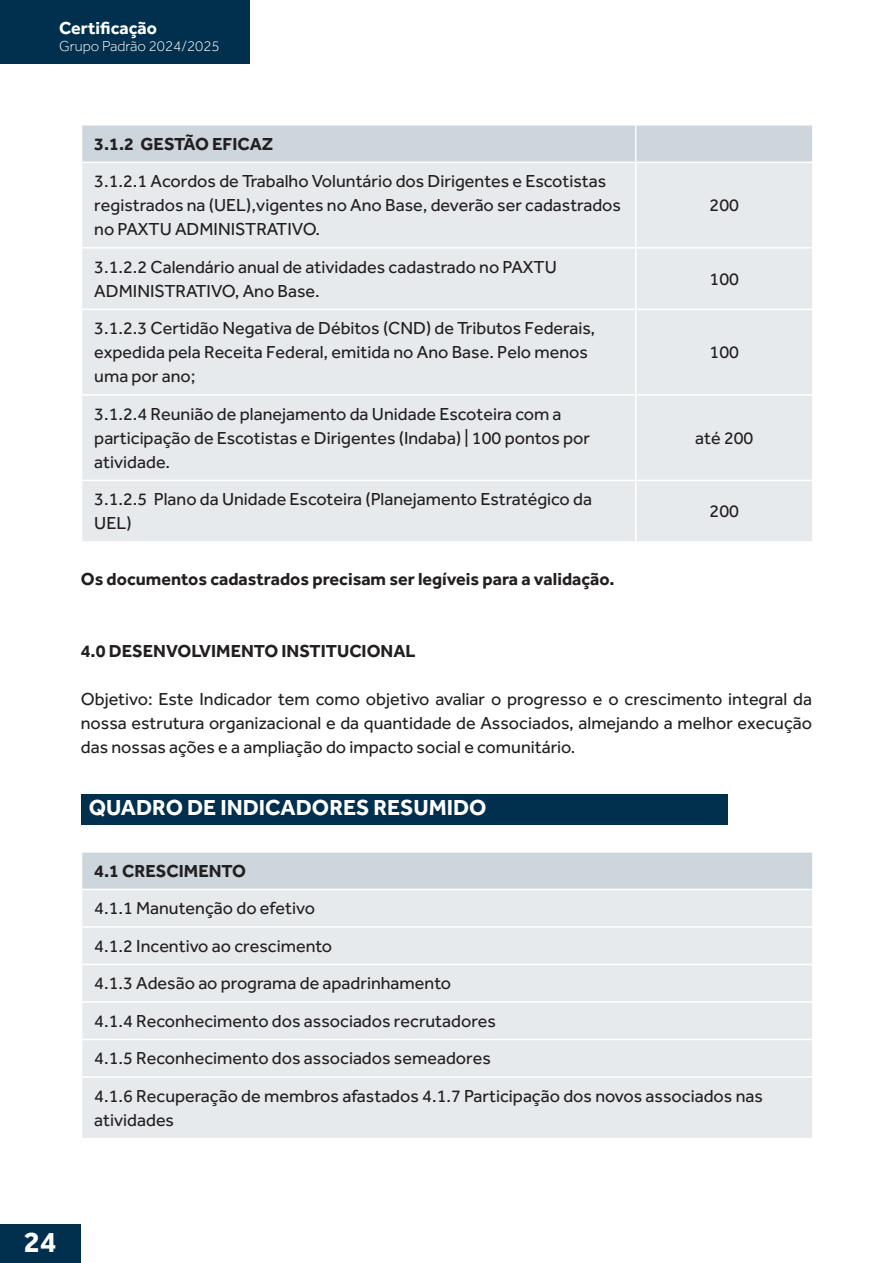
<style>
.page{position:relative;width:893px;height:1263px;background:#fff}
.page>*{position:absolute;margin:0;border:0;box-sizing:border-box;transform-origin:0 0}
.t1{font:700 30px "Effra";color:#fff}
.t2{font:700 22.5px "Effra";color:#fff}
.base_effra{font:18px/24px "Effra";color:#231f20}
.base_effra-2{font:700 18px "Effra";color:#231f20}
.t3{font:700 18px "Effra";color:#fff}
.t4{font:300 15px "Effra";color:#fff}
</style>
<div class="page">
<div style="left:0;top:0;width:249px;height:64px;background:#01304e"></div>
<div style="left:0;top:1225px;width:80px;height:38px;background:#01304e"></div>
<div style="left:82px;top:126px;width:730px;height:36px;background:#ccd6dc"></div>
<div style="left:82px;top:163px;width:730px;height:378px;background:#e6eaed"></div>
<hr style="left:635px;top:126px;width:1px;height:36px;background:#fff">
<hr style="left:635px;top:163px;width:1px;height:84px;background:#fff">
<hr style="left:81px;top:247px;width:555px;height:2px;background:#fff">
<hr style="left:636px;top:247px;width:178px;height:2px;background:#fff">
<hr style="left:635px;top:249px;width:1px;height:60px;background:#fff">
<hr style="left:81px;top:309px;width:555px;height:1px;background:#fff">
<hr style="left:636px;top:309px;width:178px;height:1px;background:#fff">
<hr style="left:635px;top:310px;width:1px;height:84px;background:#fff">
<hr style="left:81px;top:394px;width:555px;height:2px;background:#fff">
<hr style="left:636px;top:394px;width:178px;height:2px;background:#fff">
<hr style="left:635px;top:396px;width:1px;height:84px;background:#fff">
<hr style="left:81px;top:480px;width:555px;height:1px;background:#fff">
<hr style="left:636px;top:480px;width:178px;height:1px;background:#fff">
<hr style="left:635px;top:481px;width:1px;height:60px;background:#fff">
<div style="left:81px;top:794px;width:647px;height:31px;background:#01304e"></div>
<div style="left:82px;top:852px;width:731px;height:37px;background:#ccd6dc"></div>
<div style="left:82px;top:890px;width:730px;height:248px;background:#e6eaed"></div>
<hr style="left:81px;top:851px;width:733px;height:2px;background:#fff">
<hr style="left:812px;top:853px;width:2px;height:36px;background:#fff">
<hr style="left:81px;top:926px;width:733px;height:2px;background:#fff">
<hr style="left:81px;top:964px;width:733px;height:1px;background:#fff">
<hr style="left:81px;top:1001px;width:733px;height:2px;background:#fff">
<hr style="left:81px;top:1039px;width:733px;height:1px;background:#fff">
<hr style="left:81px;top:1076px;width:733px;height:2px;background:#fff">
<p class="t3" style="left:59px;top:17px;width:100px">Certificação</p>
<p class="t4" style="left:59px;top:38px;width:162px">Grupo Padrão 2024/2025</p>
<p class="base_effra-2" style="left:94px;top:133px;width:181px">3.1.2 GESTÃO EFICAZ</p>
<p class="base_effra" style="left:94px;top:169px;width:528px">3.1.2.1 Acordos de Trabalho Voluntário dos Dirigentes e Escotistas registrados na (UEL),vigentes no Ano Base, deverão ser cadastrados no PAXTU ADMINISTRATIVO.</p>
<p class="base_effra" style="left:94px;top:254px;width:464px">3.1.2.2 Calendário anual de atividades cadastrado no PAXTU<br>ADMINISTRATIVO, Ano Base.</p>
<p class="base_effra" style="left:94px;top:316px;width:502px">3.1.2.3 Certidão Negativa de Débitos (CND) de Tributos Federais, expedida pela Receita Federal, emitida no Ano Base. Pelo menos uma por ano;</p>
<p class="base_effra" style="left:94px;top:401px;width:497px">3.1.2.4 Reunião de planejamento da Unidade Escoteira com a participação de Escotistas e Dirigentes (Indaba) | 100 pontos por atividade.</p>
<p class="base_effra" style="left:94px;top:487px;width:499px">3.1.2.5 Plano da Unidade Escoteira (Planejamento Estratégico da<br>UEL)</p>
<p class="base_effra-2" style="left:81px;top:568px;width:535px">Os documentos cadastrados precisam ser legíveis para a validação.</p>
<p class="base_effra" style="left:710px;top:193px;width:31px">200</p>
<p class="base_effra" style="left:710px;top:266px;width:31px">100</p>
<p class="base_effra" style="left:710px;top:340px;width:31px">100</p>
<p class="base_effra" style="left:695px;top:425px;width:60px">até 200</p>
<p class="base_effra" style="left:710px;top:499px;width:31px">200</p>
<p class="base_effra-2" style="left:81px;top:640px;width:336px">4.0 DESENVOLVIMENTO INSTITUCIONAL</p>
<p class="base_effra" style="left:81px;top:686px;width:733px;text-align:justify">Objetivo: Este Indicador tem como objetivo avaliar o progresso e o crescimento integral da nossa estrutura organizacional e da quantidade de Associados, almejando a melhor execução das nossas ações e a ampliação do impacto social e comunitário.</p>
<p class="t2" style="left:89px;top:794px;width:399px">QUADRO DE INDICADORES RESUMIDO</p>
<p class="base_effra-2" style="left:94px;top:860px;width:153px">4.1 CRESCIMENTO</p>
<p class="base_effra" style="left:94px;top:896px;width:222px">4.1.1 Manutenção do efetivo</p>
<p class="base_effra" style="left:94px;top:933px;width:239px">4.1.2 Incentivo ao crescimento</p>
<p class="base_effra" style="left:94px;top:971px;width:358px">4.1.3 Adesão ao programa de apadrinhamento</p>
<p class="base_effra" style="left:94px;top:1008px;width:403px">4.1.4 Reconhecimento dos associados recrutadores</p>
<p class="base_effra" style="left:94px;top:1046px;width:398px">4.1.5 Reconhecimento dos associados semeadores</p>
<p class="base_effra" style="left:94px;top:1083px;width:670px">4.1.6 Recuperação de membros afastados 4.1.7 Participação dos novos associados nas atividades</p>
<h1 class="t1" style="left:24px;top:1224px;width:34px">24</h1>
</div>
